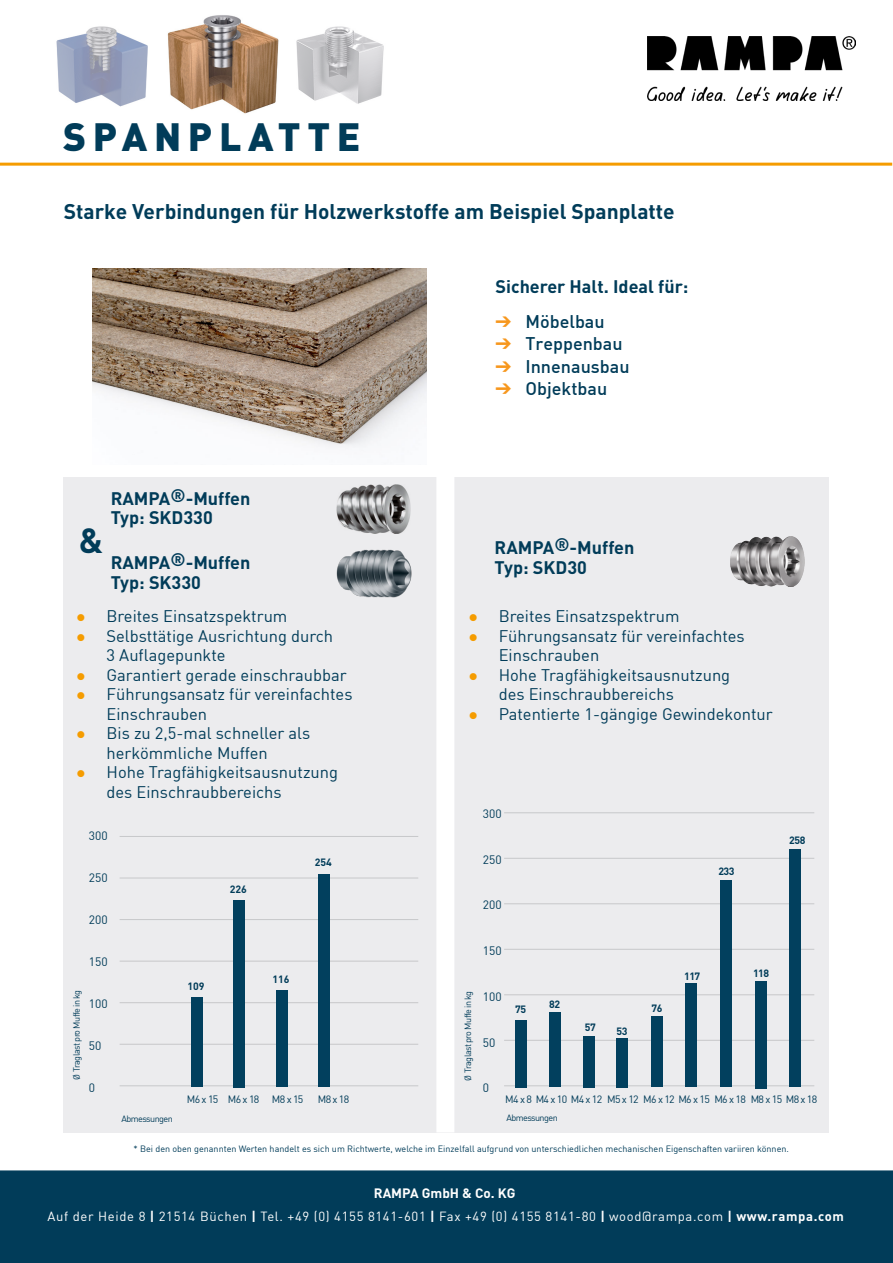
<style>
.page{position:relative;width:893px;height:1263px;background:#fff}
.page>*{position:absolute;margin:0;border:0;box-sizing:border-box;transform-origin:0 0}
.t1{font:900 39px "DIN";letter-spacing:.17em;color:#013c59}
.t2{font:700 34.5px "DIN";color:#013c59}
.t3{font:700 21px "DIN";color:#013c59}
.t4{font:700 18px "DIN";color:#013c59}
.t5{font:500 18px "DIN";color:#013c59}
.t6{font:16.5px "DIN";color:#013c59}
.t7{font:700 13.5px "DIN";color:#fff}
.t8{font:13.05px "DIN";letter-spacing:.05em;color:#fff}
.t9{font:12px "DIN";color:#013c59}
.t10{font:10.5px "DIN";letter-spacing:-.06em;color:#013c59}
.t11{font:700 10.5px "DIN";letter-spacing:-.04em;color:#013c59}
.t12{font:9px "DIN";color:#013c59}
.t13{font:9px "DIN";letter-spacing:-.06em;color:#013c59}
.s1{color:#f59c00}
.s2{color:#f7971d}
.s3{font-weight:700}
</style>
<div class="page">
<hr style="left:0;top:163px;width:892px;height:3px;background:#f59c00">
<img style="left:647px;top:37px;width:208px;height:64px">
<div style="left:0;top:1170px;width:893px;height:93px;background:#013c59"></div>
<img style="left:167px;top:15px;width:112px;height:99px">
<img style="left:56px;top:26px;width:91px;height:81px">
<img style="left:296px;top:26px;width:88px;height:78px">
<div style="left:64px;top:477px;width:765px;height:655px;background:#ececee"></div>
<div style="left:436px;top:472px;width:18px;height:660px;background:#fff"></div>
<hr style="left:504px;top:812px;width:310px;height:1px;background:#c7c8ca">
<hr style="left:504px;top:858px;width:310px;height:1px;background:#c7c8ca">
<hr style="left:504px;top:903px;width:310px;height:1px;background:#c7c8ca">
<hr style="left:504px;top:949px;width:310px;height:1px;background:#c7c8ca">
<hr style="left:504px;top:994px;width:310px;height:1px;background:#c7c8ca">
<hr style="left:504px;top:1040px;width:310px;height:1px;background:#c7c8ca">
<hr style="left:504px;top:1085px;width:310px;height:1px;background:#c7c8ca">
<hr style="left:120px;top:836px;width:298px;height:1px;background:#c7c8ca">
<hr style="left:120px;top:878px;width:298px;height:1px;background:#c7c8ca">
<hr style="left:120px;top:919px;width:298px;height:1px;background:#c7c8ca">
<hr style="left:120px;top:961px;width:298px;height:1px;background:#c7c8ca">
<hr style="left:120px;top:1002px;width:298px;height:1px;background:#c7c8ca">
<hr style="left:120px;top:1044px;width:298px;height:1px;background:#c7c8ca">
<hr style="left:120px;top:1085px;width:298px;height:1px;background:#c7c8ca">
<div style="left:191px;top:998px;width:12px;height:89px;background:#02405e"></div>
<div style="left:233px;top:900px;width:12px;height:187px;background:#02405e"></div>
<div style="left:276px;top:991px;width:12px;height:96px;background:#02405e"></div>
<div style="left:318px;top:875px;width:12px;height:212px;background:#02405e"></div>
<div style="left:685px;top:984px;width:12px;height:103px;background:#02405e"></div>
<div style="left:720px;top:880px;width:12px;height:207px;background:#02405e"></div>
<div style="left:755px;top:981px;width:12px;height:107px;background:#02405e"></div>
<div style="left:789px;top:849px;width:12px;height:238px;background:#02405e"></div>
<div style="left:583px;top:1036px;width:12px;height:51px;background:#02405e"></div>
<div style="left:549px;top:1013px;width:11px;height:74px;background:#02405e"></div>
<div style="left:515px;top:1020px;width:12px;height:67px;background:#02405e"></div>
<div style="left:616px;top:1039px;width:12px;height:49px;background:#02405e"></div>
<div style="left:651px;top:1017px;width:12px;height:70px;background:#02405e"></div>
<img style="left:731px;top:536px;width:73px;height:50px">
<img style="left:92px;top:268px;width:335px;height:180px">
<img style="left:337px;top:484px;width:74px;height:50px">
<img style="left:336px;top:549px;width:76px;height:49px">
<h1 class="t1" style="left:63px;top:110px;width:299px">SPANPLATTE</h1>
<p class="t3" style="left:64px;top:198px;width:612px">Starke Verbindungen für Holzwerkstoffe am Beispiel Spanplatte</p>
<p class="t2" style="left:78px;top:518px;width:26px">&amp;</p>
<p class="t4" style="left:111px;top:487px;width:141px">RAMPA®-Muffen</p>
<p class="t4" style="left:111px;top:506px;width:104px">Typ: SKD330</p>
<p class="t4" style="left:111px;top:551px;width:141px">RAMPA®-Muffen</p>
<p class="t4" style="left:111px;top:570px;width:92px">Typ: SK330</p>
<p class="t6" style="left:77px;top:606px;width:212px"><span class="s1">●</span> Breites Einsatzspektrum</p>
<p class="t6" style="left:77px;top:625px;width:258px"><span class="s1">●</span> Selbsttätige Ausrichtung durch</p>
<p class="t6" style="left:107px;top:645px;width:121px">3 Auflagepunkte</p>
<p class="t6" style="left:77px;top:664px;width:272px"><span class="s1">●</span> Garantiert gerade einschraubbar</p>
<p class="t6" style="left:77px;top:684px;width:277px"><span class="s1">●</span> Führungsansatz für vereinfachtes</p>
<p class="t6" style="left:107px;top:703px;width:102px">Einschrauben</p>
<p class="t6" style="left:77px;top:723px;width:235px"><span class="s1">●</span> Bis zu 2,5-mal schneller als</p>
<p class="t6" style="left:107px;top:742px;width:163px">herkömmliche Muffen</p>
<p class="t6" style="left:77px;top:762px;width:263px"><span class="s1">●</span> Hohe Tragfähigkeitsausnutzung</p>
<p class="t6" style="left:107px;top:781px;width:177px">des Einschraubbereichs</p>
<p class="t4" style="left:495px;top:275px;width:194px">Sicherer Halt. Ideal für:</p>
<p class="t5" style="left:495px;top:310px;width:111px"><span class="s2">➔</span> Möbelbau</p>
<p class="t5" style="left:495px;top:332px;width:129px"><span class="s2">➔</span> Treppenbau</p>
<p class="t5" style="left:495px;top:355px;width:136px"><span class="s2">➔</span> Innenausbau</p>
<p class="t5" style="left:495px;top:377px;width:113px"><span class="s2">➔</span> Objektbau</p>
<p class="t4" style="left:495px;top:536px;width:141px">RAMPA®-Muffen</p>
<p class="t4" style="left:495px;top:556px;width:94px">Typ: SKD30</p>
<p class="t6" style="left:469px;top:606px;width:212px"><span class="s1">●</span> Breites Einsatzspektrum</p>
<p class="t6" style="left:469px;top:625px;width:277px"><span class="s1">●</span> Führungsansatz für vereinfachtes</p>
<p class="t6" style="left:499px;top:645px;width:102px">Einschrauben</p>
<p class="t6" style="left:469px;top:664px;width:263px"><span class="s1">●</span> Hohe Tragfähigkeitsausnutzung</p>
<p class="t6" style="left:499px;top:684px;width:177px">des Einschraubbereichs</p>
<p class="t6" style="left:469px;top:703px;width:306px"><span class="s1">●</span> Patentierte 1-gängige Gewindekontur</p>
<p class="t9" style="left:483px;top:806px;width:20px">300</p>
<p class="t9" style="left:483px;top:852px;width:20px">250</p>
<p class="t9" style="left:483px;top:897px;width:20px">200</p>
<p class="t9" style="left:483px;top:943px;width:20px">150</p>
<p class="t9" style="left:483px;top:989px;width:20px">100</p>
<p class="t9" style="left:483px;top:1035px;width:14px">50</p>
<p class="t9" style="left:483px;top:1080px;width:8px">0</p>
<p class="t9" style="left:89px;top:828px;width:20px">300</p>
<p class="t9" style="left:89px;top:870px;width:20px">250</p>
<p class="t9" style="left:89px;top:912px;width:20px">200</p>
<p class="t9" style="left:89px;top:954px;width:20px">150</p>
<p class="t9" style="left:89px;top:996px;width:20px">100</p>
<p class="t9" style="left:89px;top:1038px;width:14px">50</p>
<p class="t9" style="left:89px;top:1080px;width:8px">0</p>
<p class="t11" style="left:789px;top:833px;width:18px">258</p>
<p class="t11" style="left:315px;top:856px;width:19px">254</p>
<p class="t11" style="left:718px;top:864px;width:18px">233</p>
<p class="t11" style="left:230px;top:883px;width:19px">226</p>
<p class="t11" style="left:753px;top:966px;width:18px">118</p>
<p class="t11" style="left:684px;top:969px;width:18px">117</p>
<p class="t11" style="left:272px;top:972px;width:19px">116</p>
<p class="t11" style="left:188px;top:979px;width:19px">109</p>
<p class="t13" style="left:71px;top:1080px;width:91px;rotate:-90deg">Ø Traglast pro Muffe in kg</p>
<p class="t13" style="left:462px;top:1081px;width:91px;rotate:-90deg">Ø Traglast pro Muffe in kg</p>
<p class="t13" style="left:122px;top:1113px;width:53px">Abmessungen</p>
<p class="t13" style="left:506px;top:1112px;width:53px">Abmessungen</p>
<p class="t11" style="left:549px;top:998px;width:12px">82</p>
<p class="t11" style="left:515px;top:1002px;width:12px">75</p>
<p class="t11" style="left:651px;top:1001px;width:12px">76</p>
<p class="t11" style="left:585px;top:1020px;width:12px">57</p>
<p class="t11" style="left:616px;top:1024px;width:12px">53</p>
<p class="t10" style="left:187px;top:1093px;width:33px">M6 x 15</p>
<p class="t10" style="left:228px;top:1093px;width:33px">M6 x 18</p>
<p class="t10" style="left:272px;top:1093px;width:33px">M8 x 15</p>
<p class="t10" style="left:318px;top:1093px;width:33px">M8 x 18</p>
<p class="t10" style="left:505px;top:1093px;width:99px">M4 x 8 M4 x 10 M4 x 12</p>
<p class="t10" style="left:607px;top:1093px;width:140px">M5 x 12 M6 x 12 M6 x 15 M6 x 18</p>
<p class="t10" style="left:751px;top:1093px;width:68px">M8 x 15 M8 x 18</p>
<p class="t12" style="left:134px;top:1143px;width:657px">* Bei den oben genannten Werten handelt es sich um Richtwerte, welche im Einzelfall aufgrund von unterschiedlichen mechanischen Eigenschaften variiren können.</p>
<p class="t7" style="left:374px;top:1184px;width:143px">RAMPA GmbH &amp; Co. KG</p>
<p class="t8" style="left:48px;top:1208px;width:798px">Auf der Heide 8 <span class="s3">|</span> 21514 Büchen <span class="s3">|</span> Tel. +49 (0) 4155 8141-601 <span class="s3">|</span> Fax +49 (0) 4155 8141-80 <span class="s3">|</span> wood@rampa.com <span class="s3">| www.rampa.com</span></p>
</div>
